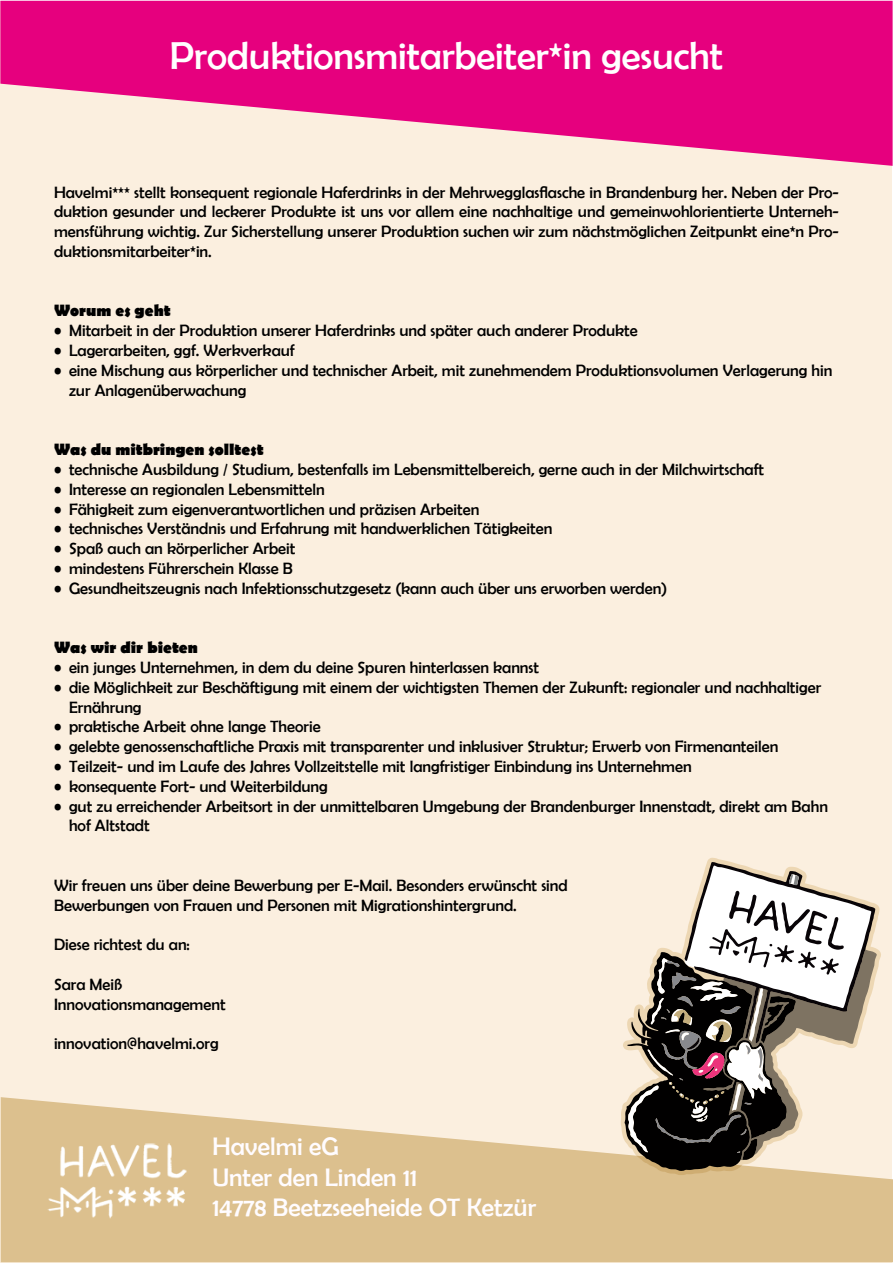
<style>
.page{position:relative;width:893px;height:1263px;background:#fff}
.page>*{position:absolute;margin:0;border:0;box-sizing:border-box;transform-origin:0 0}
.t1{font:39px "Berlin Sans FB";color:#fff}
.t2{font:25.5px "Berlin Sans FB";color:#fffcff}
.t3{font:16.5px/19.8px "Berlin Sans FB";color:#000}
.t4{font:700 16.5px "Berlin Sans FB";color:#000}
</style>
<div class="page">
<div style="left:1px;top:1px;width:891px;height:1261px;background:#fbefdf"></div>
<svg style="left:1px;top:1097px;width:892px;height:165px;fill:#dcc08e"></svg>
<svg style="left:0;top:1px;width:893px;height:165px;fill:#e6007e"></svg>
<img style="left:31px;top:1126px;width:173px;height:109px">
<svg style="left:620px;top:858px;width:262px;height:317px"></svg>
<svg style="left:624px;top:862px;width:253px;height:309px"></svg>
<p class="t1" style="left:170px;top:34px;width:555px">Produktionsmitarbeiter*in gesucht</p>
<p class="t3" style="left:54px;top:182px;width:786px;text-align:justify">Havelmi*** stellt konsequent regionale Haferdrinks in der Mehrwegglasflasche in Brandenburg her. Neben der Pro&shy;duktion gesunder und leckerer Produkte ist uns vor allem eine nachhaltige und gemeinwohlorientierte Unterneh&shy;mensführung wichtig. Zur Sicherstellung unserer Produktion suchen wir zum nächstmöglichen Zeitpunkt eine*n Pro&shy;duktionsmitarbeiter*in.</p>
<p class="t4" style="left:54px;top:301px;width:118px">Worum es geht</p>
<p class="t3" style="left:54px;top:321px;width:585px">• Mitarbeit in der Produktion unserer Haferdrinks und später auch anderer Produkte</p>
<p class="t3" style="left:54px;top:340px;width:242px">• Lagerarbeiten, ggf. Werkverkauf</p>
<p class="t3" style="left:69px;top:360px;width:765px;text-indent:-15px">• eine Mischung aus körperlicher und technischer Arbeit, mit zunehmendem Produktionsvolumen Verlagerung hin zur Anlagenüberwachung</p>
<p class="t4" style="left:54px;top:440px;width:211px">Was du mitbringen solltest</p>
<p class="t3" style="left:54px;top:459px;width:712px">• technische Ausbildung / Studium, bestenfalls im Lebensmittelbereich, gerne auch in der Milchwirtschaft</p>
<p class="t3" style="left:54px;top:479px;width:272px">• Interesse an regionalen Lebensmitteln</p>
<p class="t3" style="left:54px;top:499px;width:427px">• Fähigkeit zum eigenverantwortlichen und präzisen Arbeiten</p>
<p class="t3" style="left:54px;top:519px;width:500px">• technisches Verständnis und Erfahrung mit handwerklichen Tätigkeiten</p>
<p class="t3" style="left:54px;top:538px;width:243px">• Spaß auch an körperlicher Arbeit</p>
<p class="t3" style="left:54px;top:558px;width:240px">• mindestens Führerschein Klasse B</p>
<p class="t3" style="left:54px;top:578px;width:615px">• Gesundheitszeugnis nach Infektionsschutzgesetz (kann auch über uns erworben werden)</p>
<p class="t4" style="left:54px;top:638px;width:145px">Was wir dir bieten</p>
<p class="t3" style="left:54px;top:657px;width:487px">• ein junges Unternehmen, in dem du deine Spuren hinterlassen kannst</p>
<p class="t3" style="left:69px;top:677px;width:754px;text-indent:-15px">• die Möglichkeit zur Beschäftigung mit einem der wichtigsten Themen der Zukunft: regionaler und nachhaltiger<br>Ernährung</p>
<p class="t3" style="left:54px;top:717px;width:268px">• praktische Arbeit ohne lange Theorie</p>
<p class="t3" style="left:54px;top:736px;width:726px">• gelebte genossenschaftliche Praxis mit transparenter und inklusiver Struktur; Erwerb von Firmenanteilen</p>
<p class="t3" style="left:54px;top:756px;width:639px">• Teilzeit- und im Laufe des Jahres Vollzeitstelle mit langfristiger Einbindung ins Unternehmen</p>
<p class="t3" style="left:54px;top:776px;width:275px">• konsequente Fort- und Weiterbildung</p>
<p class="t3" style="left:69px;top:796px;width:760px;text-indent:-15px">• gut zu erreichender Arbeitsort in der unmittelbaren Umgebung der Brandenburger Innenstadt, direkt am Bahn hof Altstadt</p>
<p class="t3" style="left:54px;top:875px;width:515px">Wir freuen uns über deine Bewerbung per E-Mail. Besonders erwünscht sind</p>
<p class="t3" style="left:54px;top:895px;width:464px">Bewerbungen von Frauen und Personen mit Migrationshintergrund.</p>
<p class="t3" style="left:54px;top:934px;width:137px">Diese richtest du an:</p>
<p class="t3" style="left:54px;top:974px;width:70px">Sara Meiß</p>
<p class="t3" style="left:54px;top:994px;width:173px">Innovationsmanagement</p>
<p class="t3" style="left:54px;top:1033px;width:166px">innovation@havelmi.org</p>
<p class="t2" style="left:212px;top:1132px;width:128px">Havelmi eG</p>
<p class="t2" style="left:212px;top:1163px;width:206px">Unter den Linden 11</p>
<p class="t2" style="left:212px;top:1193px;width:325px">14778 Beetzseeheide OT Ketzür</p>
</div>
